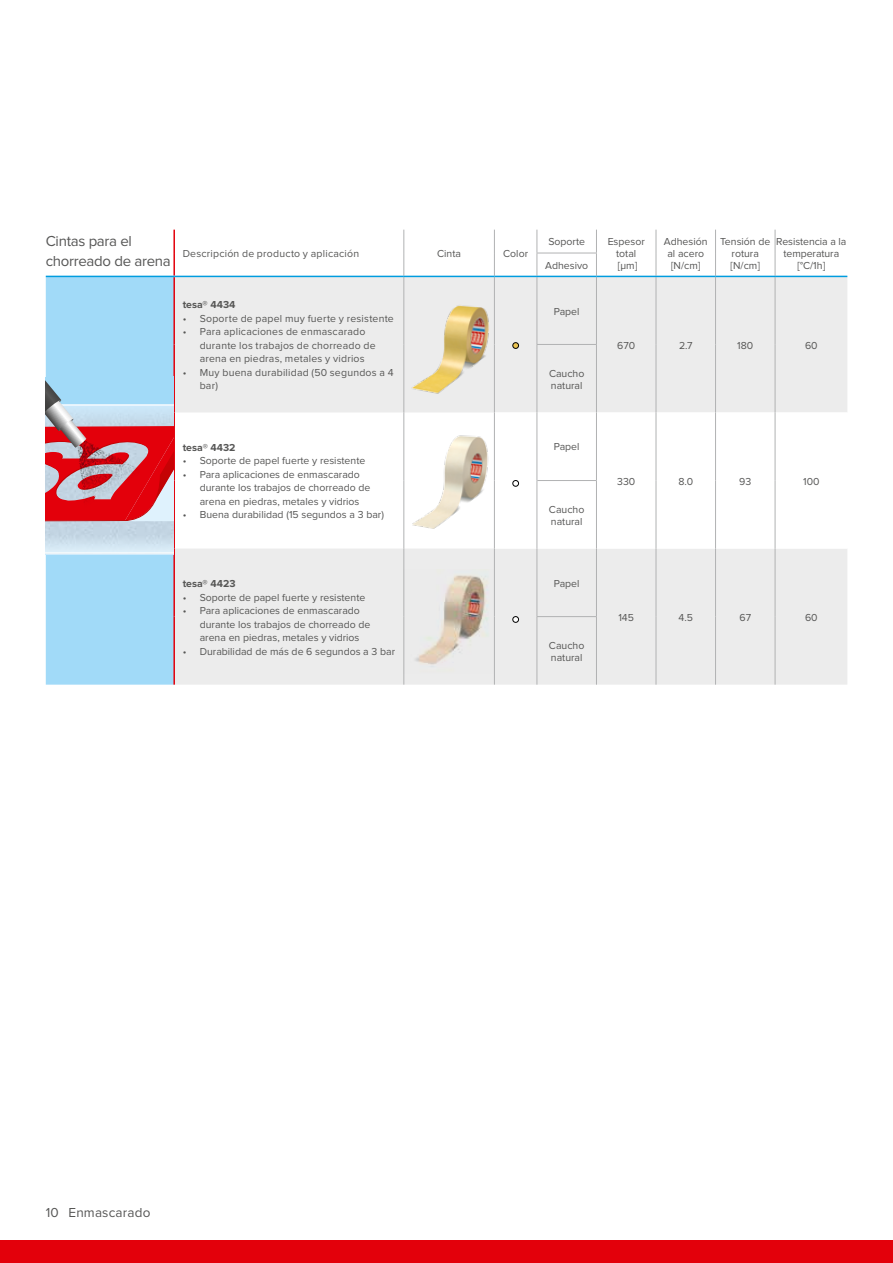
<style>
.page{position:relative;width:893px;height:1263px;background:#fff}
.page>*{position:absolute;margin:0;border:0;box-sizing:border-box;transform-origin:0 0}
.t1{font:15px/19.5px "Proxima Nova";letter-spacing:-.02em;color:#565655}
.t2{font:13.5px "Proxima Nova";letter-spacing:.01em;color:#565655}
.t3{font:10.5px/12px "Proxima Nova";color:#565655}
.t4{font:10.5px/13.5px "Proxima Nova";letter-spacing:.02em;color:#565655}
.t5{font:700 10.5px "Proxima Nova";color:#565655}
</style>
<div class="page">
<svg style="left:175px;top:230px;width:672px;height:46px"></svg>
<div style="left:46px;top:277px;width:127px;height:408px;background:#a1daf8"></div>
<svg style="left:175px;top:277px;width:319px;height:408px;fill:#ececec"></svg>
<div style="left:495px;top:277px;width:352px;height:408px;background:#ececec"></div>
<svg style="left:519px;top:412px;width:328px;height:137px"></svg>
<svg style="left:403px;top:230px;width:1px;height:46px"></svg>
<hr style="left:403px;top:277px;width:1px;height:67px;background:#b1b2b3">
<hr style="left:403px;top:344px;width:1px;height:68px;background:#b1b2b3">
<hr style="left:403px;top:549px;width:1px;height:68px;background:#b1b2b3">
<hr style="left:403px;top:617px;width:1px;height:68px;background:#b1b2b3">
<svg style="left:715px;top:230px;width:1px;height:46px"></svg>
<svg style="left:775px;top:230px;width:1px;height:46px"></svg>
<hr style="left:715px;top:277px;width:1px;height:67px;background:#b1b2b3">
<hr style="left:775px;top:277px;width:1px;height:67px;background:#b1b2b3">
<hr style="left:715px;top:344px;width:1px;height:68px;background:#b1b2b3">
<hr style="left:775px;top:344px;width:1px;height:68px;background:#b1b2b3">
<hr style="left:715px;top:412px;width:1px;height:68px;background:#b1b2b3">
<hr style="left:775px;top:412px;width:1px;height:68px;background:#b1b2b3">
<hr style="left:715px;top:480px;width:1px;height:69px;background:#b1b2b3">
<hr style="left:775px;top:480px;width:1px;height:69px;background:#b1b2b3">
<hr style="left:715px;top:549px;width:1px;height:68px;background:#b1b2b3">
<hr style="left:775px;top:549px;width:1px;height:68px;background:#b1b2b3">
<hr style="left:715px;top:617px;width:1px;height:68px;background:#b1b2b3">
<hr style="left:775px;top:617px;width:1px;height:68px;background:#b1b2b3">
<svg style="left:596px;top:230px;width:1px;height:46px"></svg>
<svg style="left:656px;top:230px;width:1px;height:46px"></svg>
<hr style="left:596px;top:277px;width:1px;height:67px;background:#b1b2b3">
<hr style="left:656px;top:277px;width:1px;height:67px;background:#b1b2b3">
<hr style="left:596px;top:345px;width:1px;height:67px;background:#b1b2b3">
<hr style="left:656px;top:344px;width:1px;height:68px;background:#b1b2b3">
<hr style="left:596px;top:412px;width:1px;height:68px;background:#b1b2b3">
<hr style="left:656px;top:412px;width:1px;height:68px;background:#b1b2b3">
<hr style="left:596px;top:480px;width:1px;height:69px;background:#b1b2b3">
<hr style="left:656px;top:480px;width:1px;height:69px;background:#b1b2b3">
<hr style="left:596px;top:549px;width:1px;height:67px;background:#b1b2b3">
<hr style="left:656px;top:549px;width:1px;height:68px;background:#b1b2b3">
<hr style="left:596px;top:617px;width:1px;height:68px;background:#b1b2b3">
<hr style="left:656px;top:617px;width:1px;height:68px;background:#b1b2b3">
<svg style="left:537px;top:230px;width:1px;height:46px"></svg>
<hr style="left:537px;top:277px;width:1px;height:67px;background:#b1b2b3">
<hr style="left:537px;top:345px;width:1px;height:67px;background:#b1b2b3">
<hr style="left:537px;top:412px;width:1px;height:68px;background:#b1b2b3">
<hr style="left:537px;top:480px;width:1px;height:69px;background:#b1b2b3">
<hr style="left:537px;top:549px;width:1px;height:67px;background:#b1b2b3">
<hr style="left:537px;top:617px;width:1px;height:68px;background:#b1b2b3">
<svg style="left:494px;top:230px;width:1px;height:46px"></svg>
<hr style="left:494px;top:277px;width:1px;height:67px;background:#b1b2b3">
<hr style="left:494px;top:344px;width:1px;height:68px;background:#b1b2b3">
<hr style="left:494px;top:549px;width:1px;height:68px;background:#b1b2b3">
<hr style="left:494px;top:617px;width:1px;height:68px;background:#b1b2b3">
<hr style="left:537px;top:276px;width:59px;height:1px;background:#009ddf">
<hr style="left:537px;top:344px;width:60px;height:1px;background:#b1b2b3">
<hr style="left:537px;top:616px;width:60px;height:1px;background:#b1b2b3">
<hr style="left:537px;top:480px;width:59px;height:1px;background:#b1b2b3">
<hr style="left:537px;top:253px;width:60px;height:1px;background:#b1b2b3">
<hr style="left:173px;top:230px;width:2px;height:23px;background:#e3000b">
<hr style="left:173px;top:253px;width:2px;height:23px;background:#e3000b">
<hr style="left:173px;top:277px;width:2px;height:67px;background:#e3000b">
<hr style="left:173px;top:344px;width:2px;height:68px;background:#e3000b">
<hr style="left:173px;top:412px;width:2px;height:68px;background:#e3000b">
<hr style="left:173px;top:480px;width:2px;height:69px;background:#e3000b">
<hr style="left:173px;top:549px;width:2px;height:68px;background:#e3000b">
<hr style="left:173px;top:617px;width:2px;height:68px;background:#e3000b">
<hr style="left:46px;top:276px;width:128px;height:1px;background:#009ddf">
<hr style="left:174px;top:276px;width:230px;height:1px;background:#009ddf">
<hr style="left:404px;top:276px;width:90px;height:1px;background:#009ddf">
<hr style="left:494px;top:276px;width:43px;height:1px;background:#009ddf">
<hr style="left:596px;top:276px;width:60px;height:1px;background:#009ddf">
<hr style="left:656px;top:276px;width:59px;height:1px;background:#009ddf">
<hr style="left:715px;top:276px;width:60px;height:1px;background:#009ddf">
<hr style="left:775px;top:276px;width:72px;height:1px;background:#009ddf">
<div style="left:513px;top:342px;width:6px;height:7px;border:1px solid #000;border-radius:50%"></div>
<svg style="left:513px;top:616px;width:6px;height:6px"></svg>
<img style="left:404px;top:569px;width:89px;height:104px">
<img style="left:404px;top:295px;width:89px;height:104px">
<img style="left:376px;top:412px;width:143px;height:143px">
<svg style="left:46px;top:377px;width:127px;height:178px;background:#c88c9a"></svg>
<div style="left:0;top:1240px;width:893px;height:23px;background:#e3000b"></div>
<h1 class="t1" style="left:46px;top:232px;width:127px">Cintas para el chorreado de arena</h1>
<p class="t4" style="left:183px;top:247px;width:178px">Descripción de producto y aplicación</p>
<p class="t3" style="left:437px;top:248px;width:25px">Cinta</p>
<p class="t3" style="left:503px;top:248px;width:26px">Color</p>
<p class="t5" style="left:183px;top:300px;width:54px">tesa® 4434</p>
<p class="t4" style="left:183px;top:312px;width:213px">• Soporte de papel muy fuerte y resistente</p>
<p class="t4" style="left:200px;top:325px;width:177px;text-indent:-17px">• Para aplicaciones de enmascarado durante los trabajos de chorreado de arena en piedras, metales y vidrios</p>
<p class="t4" style="left:200px;top:366px;width:195px;text-indent:-17px">• Muy buena durabilidad (50 segundos a 4 bar)</p>
<p class="t3" style="left:548px;top:236px;width:38px">Soporte</p>
<p class="t3" style="left:608px;top:236px;width:39px;text-align:center">Espesor total [µm]</p>
<p class="t3" style="left:664px;top:236px;width:45px;text-align:center">Adhesión al acero [N/cm]</p>
<p class="t3" style="left:720px;top:236px;width:52px;text-align:center">Tensión de rotura [N/cm]</p>
<p class="t3" style="left:776px;top:236px;width:72px;text-align:center">Resistencia a la temperatura</p>
<p class="t3" style="left:545px;top:260px;width:45px">Adhesivo</p>
<p class="t3" style="left:797px;top:260px;width:29px">[°C/1h]</p>
<p class="t3" style="left:554px;top:306px;width:27px">Papel</p>
<p class="t3" style="left:549px;top:368px;width:37px">Caucho natural</p>
<p class="t3" style="left:617px;top:340px;width:20px">670</p>
<p class="t3" style="left:679px;top:340px;width:15px">2.7</p>
<p class="t3" style="left:737px;top:340px;width:18px">180</p>
<p class="t3" style="left:805px;top:340px;width:14px">60</p>
<p class="t5" style="left:183px;top:443px;width:54px">tesa® 4432</p>
<p class="t3" style="left:183px;top:455px;width:184px">• Soporte de papel fuerte y resistente</p>
<p class="t3" style="left:200px;top:468px;width:172px;line-height:13.5px;text-indent:-17px">• Para aplicaciones de enmascarado durante los trabajos de chorreado de arena en piedras, metales y vidrios</p>
<p class="t3" style="left:183px;top:509px;width:203px">• Buena durabilidad (15 segundos a 3 bar)</p>
<p class="t3" style="left:554px;top:441px;width:27px">Papel</p>
<p class="t3" style="left:549px;top:504px;width:37px">Caucho natural</p>
<p class="t3" style="left:617px;top:476px;width:20px">330</p>
<p class="t3" style="left:678px;top:476px;width:16px">8.0</p>
<p class="t3" style="left:739px;top:476px;width:14px">93</p>
<p class="t3" style="left:803px;top:476px;width:18px">100</p>
<p class="t5" style="left:183px;top:579px;width:54px">tesa® 4423</p>
<p class="t3" style="left:183px;top:591px;width:184px">• Soporte de papel fuerte y resistente</p>
<p class="t3" style="left:200px;top:604px;width:172px;line-height:13.5px;text-indent:-17px">• Para aplicaciones de enmascarado durante los trabajos de chorreado de arena en piedras, metales y vidrios</p>
<p class="t3" style="left:183px;top:645px;width:214px">• Durabilidad de más de 6 segundos a 3 bar</p>
<p class="t3" style="left:554px;top:577px;width:27px">Papel</p>
<p class="t3" style="left:549px;top:640px;width:37px">Caucho natural</p>
<p class="t3" style="left:618px;top:612px;width:17px">145</p>
<p class="t3" style="left:678px;top:612px;width:16px">4.5</p>
<p class="t3" style="left:739px;top:612px;width:13px">67</p>
<p class="t3" style="left:805px;top:612px;width:14px">60</p>
<p class="t2" style="left:46px;top:1206px;width:106px">10 Enmascarado</p>
</div>
